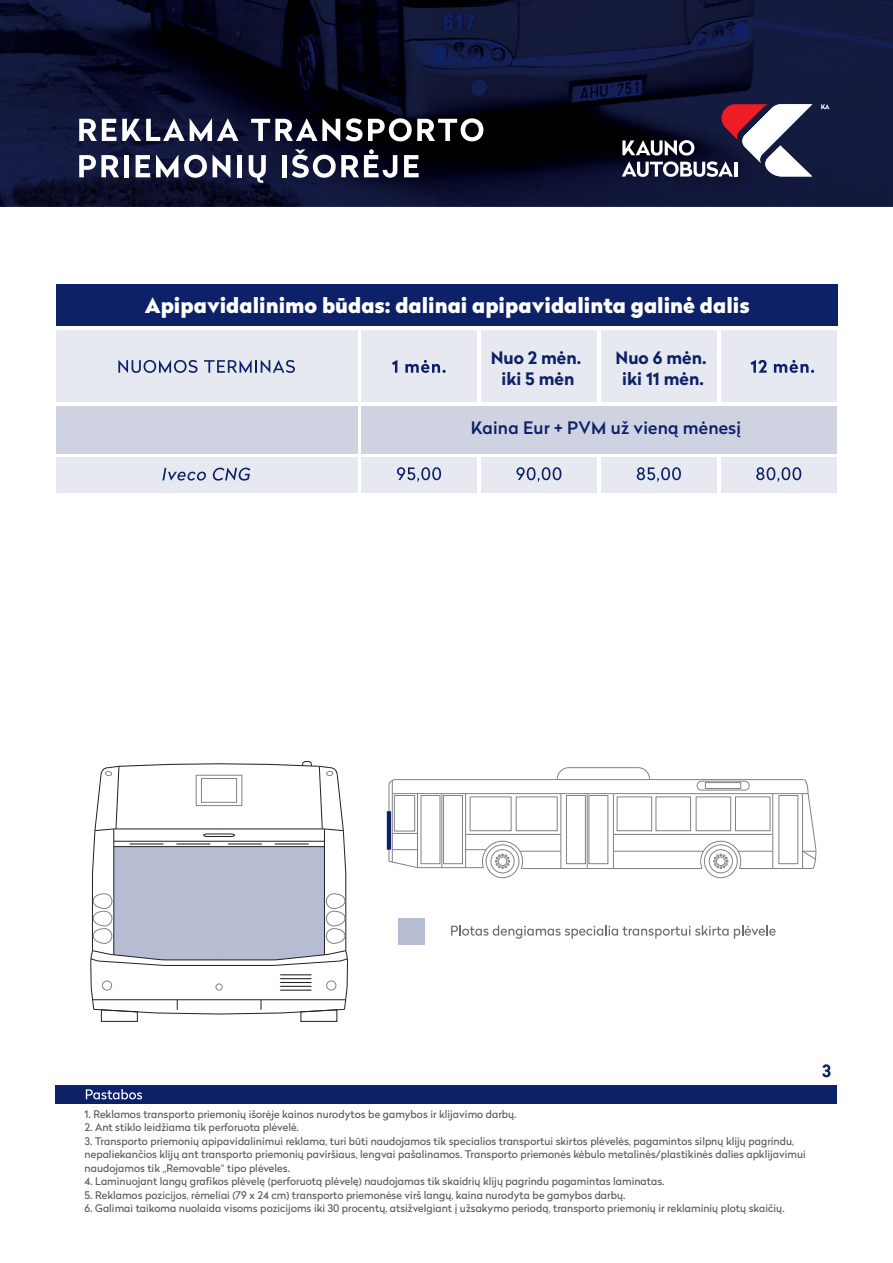
<style>
.page{position:relative;width:893px;height:1263px;background:#fff}
.page>*{position:absolute;margin:0;border:0;box-sizing:border-box;transform-origin:0 0}
.t1{font:900 21px "Radikal";color:#fff}
.t2{font:700 17.1px/20.5px "Radikal";color:#0d2169;text-align:center}
.t3{font:500 17.1px "Radikal";letter-spacing:.01em;color:#0d2169}
.t4{font:10.5px/13.5px "Radical";letter-spacing:.005em;color:#57585a}
</style>
<div class="page">
<img style="left:0;top:0;width:893px;height:206px">
<div style="left:398px;top:919px;width:26px;height:26px;background:#b6bcd2"></div>
<svg style="left:451px;top:925px;width:324px;height:14px"></svg>
<div style="left:704px;top:845px;width:33px;height:33px;border:1px solid #808285;border-radius:50%"></div>
<div style="left:709px;top:849px;width:24px;height:24px;border:1px solid #808285;border-radius:50%"></div>
<div style="left:486px;top:845px;width:33px;height:33px;border:1px solid #808285;border-radius:50%"></div>
<svg style="left:700px;top:841px;width:41px;height:28px"></svg>
<div style="left:491px;top:849px;width:23px;height:24px;border:1px solid #808285;border-radius:50%"></div>
<svg style="left:388px;top:861px;width:29px;height:7px"></svg>
<hr style="left:417px;top:867px;width:66px;height:1px;background:#808285">
<hr style="left:521px;top:868px;width:181px;height:1px;background:#808285">
<hr style="left:389px;top:785px;width:1px;height:76px;background:#808285">
<hr style="left:392px;top:780px;width:1px;height:82px;background:#808285">
<svg style="left:393px;top:833px;width:24px;height:1px"></svg>
<hr style="left:417px;top:794px;width:1px;height:74px;background:#808285">
<hr style="left:465px;top:794px;width:1px;height:74px;background:#808285">
<hr style="left:561px;top:794px;width:1px;height:74px;background:#808285">
<hr style="left:613px;top:794px;width:1px;height:74px;background:#808285">
<hr style="left:739px;top:868px;width:73px;height:1px;background:#808285">
<svg style="left:393px;top:849px;width:24px;height:1px"></svg>
<svg style="left:466px;top:841px;width:57px;height:28px"></svg>
<hr style="left:520px;top:851px;width:41px;height:1px;background:#808285">
<hr style="left:613px;top:851px;width:90px;height:1px;background:#808285">
<hr style="left:738px;top:851px;width:35px;height:1px;background:#808285">
<hr style="left:392px;top:793px;width:416px;height:1px;background:#808285">
<svg style="left:389px;top:779px;width:8px;height:6px"></svg>
<hr style="left:396px;top:779px;width:407px;height:1px;background:#808285">
<svg style="left:557px;top:767px;width:93px;height:12px"></svg>
<div style="left:697px;top:781px;width:52px;height:9px;border:1px solid #808285;border-radius:4px"></div>
<div style="left:705px;top:782px;width:36px;height:7px;border:1px solid #808285"></div>
<hr style="left:466px;top:834px;width:95px;height:1px;background:#808285">
<hr style="left:613px;top:834px;width:160px;height:1px;background:#808285">
<div style="left:421px;top:795px;width:19px;height:69px;border:1px solid #808285"></div>
<div style="left:443px;top:795px;width:20px;height:69px;border:1px solid #808285"></div>
<hr style="left:442px;top:794px;width:1px;height:74px;background:#808285">
<div style="left:566px;top:795px;width:20px;height:69px;border:1px solid #808285"></div>
<div style="left:589px;top:795px;width:19px;height:69px;border:1px solid #808285"></div>
<div style="left:779px;top:795px;width:19px;height:69px;border:1px solid #808285"></div>
<hr style="left:587px;top:794px;width:1px;height:74px;background:#808285">
<hr style="left:772px;top:794px;width:1px;height:74px;background:#808285">
<div style="left:617px;top:797px;width:35px;height:34px;border:1px solid #808285"></div>
<div style="left:656px;top:797px;width:35px;height:34px;border:1px solid #808285"></div>
<div style="left:470px;top:797px;width:41px;height:34px;border:1px solid #808285"></div>
<div style="left:516px;top:797px;width:41px;height:34px;border:1px solid #808285"></div>
<div style="left:696px;top:797px;width:35px;height:34px;border:1px solid #808285"></div>
<div style="left:735px;top:797px;width:35px;height:34px;border:1px solid #808285"></div>
<div style="left:394px;top:795px;width:21px;height:36px;border:1px solid #808285"></div>
<svg style="left:802px;top:779px;width:14px;height:90px"></svg>
<hr style="left:387px;top:811px;width:4px;height:39px;background:#0d2169">
<svg style="left:90px;top:761px;width:258px;height:261px"></svg>
<hr style="left:275px;top:843px;width:33px;height:1px;background:#231f20">
<hr style="left:228px;top:843px;width:33px;height:1px;background:#231f20">
<hr style="left:130px;top:843px;width:33px;height:1px;background:#231f20">
<hr style="left:177px;top:843px;width:33px;height:1px;background:#231f20">
<div style="left:56px;top:1085px;width:781px;height:19px;background:#0d2169"></div>
<svg style="left:86px;top:1089px;width:56px;height:10px"></svg>
<svg style="left:822px;top:1064px;width:9px;height:13px"></svg>
<div style="left:56px;top:330px;width:301px;height:72px;background:#e7e9f0"></div>
<div style="left:362px;top:330px;width:115px;height:72px;background:#e7e9f0"></div>
<div style="left:56px;top:285px;width:781px;height:41px;background:#0d2169"></div>
<svg style="left:118px;top:360px;width:80px;height:13px"></svg>
<svg style="left:204px;top:360px;width:91px;height:13px"></svg>
<svg style="left:392px;top:360px;width:5px;height:13px"></svg>
<svg style="left:405px;top:360px;width:41px;height:13px"></svg>
<div style="left:481px;top:330px;width:116px;height:72px;background:#e7e9f0"></div>
<div style="left:601px;top:330px;width:116px;height:72px;background:#e7e9f0"></div>
<div style="left:721px;top:330px;width:116px;height:72px;background:#e7e9f0"></div>
<svg style="left:750px;top:360px;width:17px;height:13px"></svg>
<svg style="left:774px;top:360px;width:40px;height:13px"></svg>
<div style="left:56px;top:457px;width:301px;height:36px;background:#e7e9f0"></div>
<div style="left:362px;top:457px;width:115px;height:36px;background:#e7e9f0"></div>
<svg style="left:162px;top:468px;width:44px;height:13px"></svg>
<svg style="left:213px;top:468px;width:37px;height:13px"></svg>
<svg style="left:397px;top:467px;width:44px;height:15px"></svg>
<div style="left:481px;top:457px;width:116px;height:36px;background:#e7e9f0"></div>
<svg style="left:516px;top:467px;width:45px;height:15px"></svg>
<div style="left:601px;top:457px;width:116px;height:36px;background:#e7e9f0"></div>
<svg style="left:637px;top:467px;width:44px;height:15px"></svg>
<div style="left:721px;top:457px;width:116px;height:36px;background:#e7e9f0"></div>
<svg style="left:756px;top:467px;width:45px;height:15px"></svg>
<div style="left:56px;top:406px;width:301px;height:48px;background:#cfd3e1"></div>
<div style="left:362px;top:406px;width:475px;height:48px;background:#cfd3e1"></div>
<svg style="left:821px;top:104px;width:8px;height:5px"></svg>
<svg style="left:622px;top:104px;width:190px;height:73px"></svg>
<svg style="left:79px;top:119px;width:37px;height:22px"></svg>
<svg style="left:122px;top:118px;width:117px;height:23px"></svg>
<svg style="left:251px;top:118px;width:232px;height:23px"></svg>
<svg style="left:79px;top:155px;width:40px;height:22px"></svg>
<div style="left:124px;top:155px;width:5px;height:22px;background:#fff"></div>
<svg style="left:136px;top:155px;width:14px;height:22px"></svg>
<svg style="left:156px;top:155px;width:22px;height:23px"></svg>
<svg style="left:184px;top:155px;width:23px;height:23px"></svg>
<svg style="left:213px;top:155px;width:17px;height:23px"></svg>
<div style="left:237px;top:155px;width:5px;height:22px;background:#fff"></div>
<svg style="left:249px;top:155px;width:17px;height:28px"></svg>
<hr style="left:282px;top:155px;width:4px;height:22px;background:#fff">
<svg style="left:292px;top:149px;width:105px;height:29px"></svg>
<svg style="left:404px;top:155px;width:15px;height:22px"></svg>
<h1 class="t1" style="left:145px;top:289px;width:606px">Apipavidalinimo būdas: dalinai apipavidalinta galinė dalis</h1>
<h2 class="t2" style="left:491px;top:347px;width:92px">Nuo 2 mėn. iki 5 mėn</h2>
<h2 class="t2" style="left:615px;top:347px;width:92px">Nuo 6 mėn. iki 11 mėn.</h2>
<h2 class="t3" style="left:471px;top:416px;width:272px">Kaina Eur + PVM už vieną mėnesį</h2>
<p class="t4" style="left:85px;top:1107px;width:433px">1. Reklamos transporto priemonių išorėje kainos nurodytos be gamybos ir klijavimo darbų.</p>
<p class="t4" style="left:85px;top:1120px;width:216px">2. Ant stiklo leidžiama tik perforuota plėvelė.</p>
<p class="t4" style="left:85px;top:1134px;width:723px">3. Transporto priemonių apipavidalinimui reklama, turi būti naudojamos tik specialios transportui skirtos plėvelės, pagamintos silpnų klijų pagrindu, nepaliekančios klijų ant transporto priemonių paviršiaus, lengvai pašalinamos. Transporto priemonės kėbulo metalinės/plastikinės dalies apklijavimui naudojamos tik „Removable“ tipo plėveles.</p>
<p class="t4" style="left:85px;top:1174px;width:581px">4. Laminuojant langų grafikos plėvelę (perforuotą plėvelę) naudojamas tik skaidrių klijų pagrindu pagamintas laminatas.</p>
<p class="t4" style="left:85px;top:1188px;width:542px">5. Reklamos pozicijos, rėmeliai (79 x 24 cm) transporto priemonėse virš langų, kaina nurodyta be gamybos darbų.</p>
<p class="t4" style="left:85px;top:1201px;width:701px">6. Galimai taikoma nuolaida visoms pozicijoms iki 30 procentų, atsižvelgiant į užsakymo periodą, transporto priemonių ir reklaminių plotų skaičių.</p>
</div>
